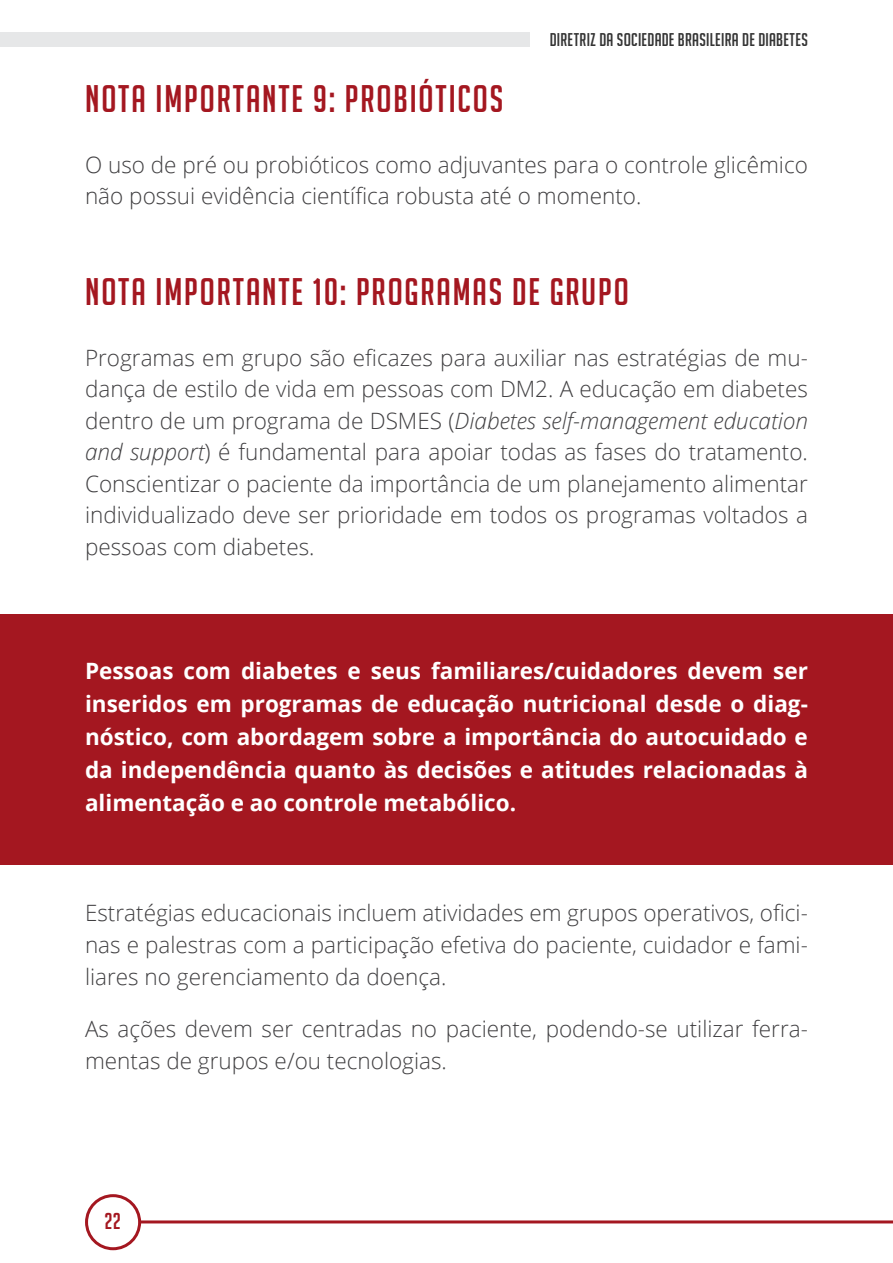
<style>
.page{position:relative;width:893px;height:1263px;background:#fff}
.page>*{position:absolute;margin:0;border:0;box-sizing:border-box;transform-origin:0 0}
._36_Auto_-_Left{font:37.5px "Big Noodle Titling";letter-spacing:.05em;color:#a41720}
.t1{font:300 22.5px/31.5px "Open Sans";color:#414042}
.t2{font:700 22.5px/33px "Open Sans";color:#fff;text-align:justify}
.t3{font:22.5px "Big Noodle Titling";color:#a41720}
.t4{font:18px "Big Noodle Titling";letter-spacing:.015em;color:#000}
.s1{font-style:italic}
</style>
<div class="page">
<div style="left:0;top:614px;width:893px;height:251px;background:#a41720"></div>
<hr style="left:121px;top:1220px;width:772px;height:3px;background:#a41720">
<div style="left:87px;top:1196px;width:53px;height:53px;background:#fff;border-radius:50%"></div>
<div style="left:85px;top:1194px;width:56px;height:56px;border:3px solid #a41720;border-radius:50%"></div>
<div style="left:0;top:33px;width:530px;height:14px;background:#e6e7e8"></div>
<p class="_36_Auto_-_Left" style="left:85px;top:78px;width:420px">NOTA IMPORTANTE 9: PROBIÓTICOS</p>
<p class="t4" style="left:550px;top:30px;width:260px">DIRETRIZ DA SOCIEDADE BRASILEIRA DE DIABETES</p>
<p class="t1" style="left:85px;top:148px;width:724px">O uso de pré ou probióticos como adjuvantes para o controle glicêmico não possui evidência científica robusta até o momento.</p>
<p class="_36_Auto_-_Left" style="left:85px;top:271px;width:545px">NOTA IMPORTANTE 10: PROGRAMAS DE GRUPO</p>
<p class="t1" style="left:85px;top:341px;width:724px;text-align:justify">Programas em grupo são eficazes para auxiliar nas estratégias de mu&shy;dança de estilo de vida em pessoas com DM2. A educação em diabetes dentro de um programa de DSMES (<span class="s1">Diabetes self-management education and support</span>) é fundamental para apoiar todas as fases do tratamento.<br>Conscientizar o paciente da importância de um planejamento alimentar individualizado deve ser prioridade em todos os programas voltados a pessoas com diabetes.</p>
<p class="t2" style="left:85px;top:654px;width:724px">Pessoas com diabetes e seus familiares/cuidadores devem ser inseridos em programas de educação nutricional desde o diag&shy;nóstico, com abordagem sobre a importância do autocuidado e da independência quanto às decisões e atitudes relacionadas à alimentação e ao controle metabólico.</p>
<p class="t1" style="left:85px;top:897px;width:724px;text-align:justify">Estratégias educacionais incluem atividades em grupos operativos, ofici&shy;nas e palestras com a participação efetiva do paciente, cuidador e fami&shy;liares no gerenciamento da doença.</p>
<p class="t1" style="left:85px;top:1013px;width:724px">As ações devem ser centradas no paciente, podendo-se utilizar ferra&shy;mentas de grupos e/ou tecnologias.</p>
<p class="t3" style="left:105px;top:1209px;width:18px">22</p>
</div>
